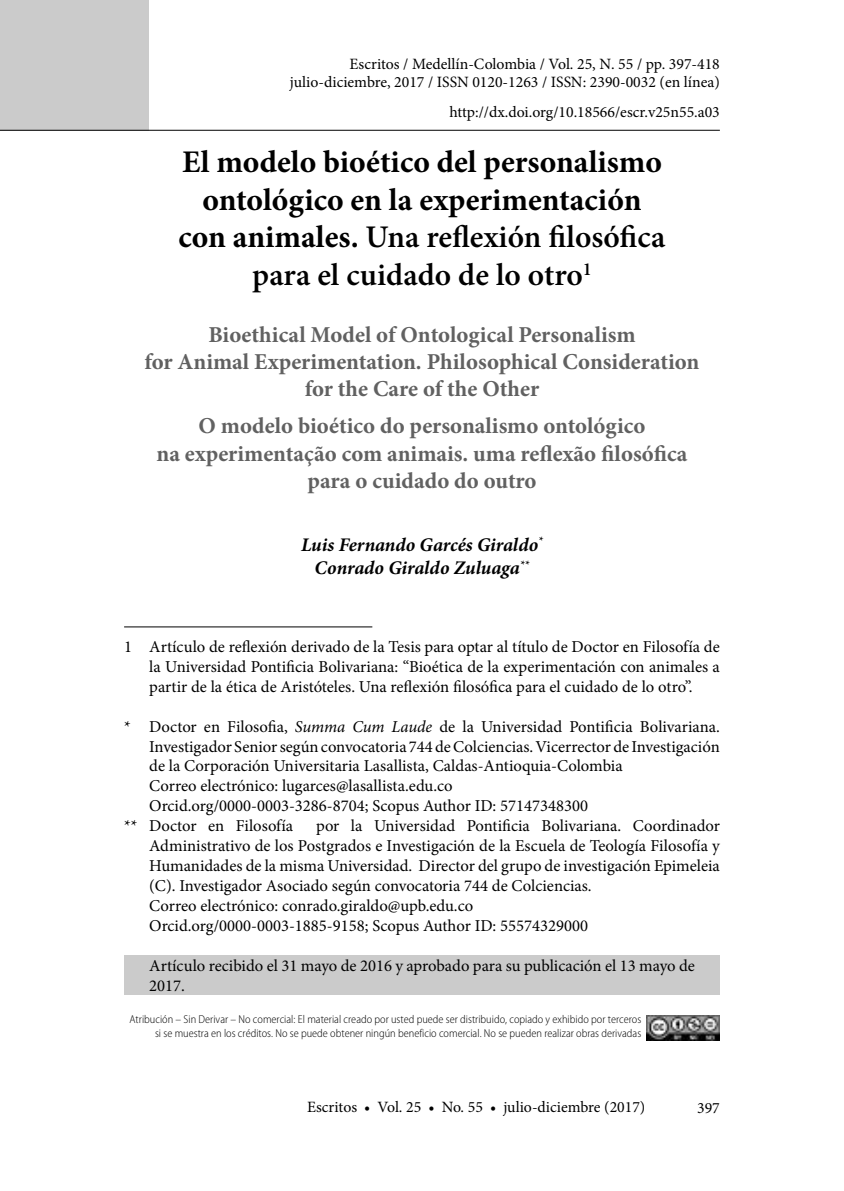
<style>
.page{position:relative;width:844px;height:1191px;background:#fff}
.page>*{position:absolute;margin:0;border:0;box-sizing:border-box;transform-origin:0 0}
.t1{font:700 31.5px/37.8px "Minion Pro";color:#000;text-align:center}
.t2{font:700 22.75px/27.3px "Minion Pro";color:#616161;text-align:center}
.t3{font:italic 700 19.25px/23.6px "Minion Pro";letter-spacing:-.005em;color:#000;text-align:center}
.t4{font:16.62px/19.9px "Minion Pro";color:#000}
.t5{font:15.75px/18.9px "Minion Pro";color:#000;text-align:right}
.t6{font:300 semi-condensed 11.38px/13.8px "Myriad Pro";color:#000;text-align:right}
.s1{font-weight:600}
.s2{font-style:italic}
</style>
<div class="page">
<div style="left:0;top:0;width:149px;height:130px;background:#cbcbcb"></div>
<hr style="left:0;top:130px;width:719px;height:1px;background:#000">
<div style="left:124px;top:955px;width:595px;height:40px;background:#cbcbcb"></div>
<img style="left:646px;top:1015px;width:73px;height:25px">
<hr style="left:124px;top:626px;width:248px;height:1px;background:#000">
<p class="t5" style="left:290px;top:54px;width:431px">Escritos / Medellín-Colombia / Vol. 25, N. 55 / pp. 397-418 julio-diciembre, 2017 / ISSN 0120-1263 / ISSN: 2390-0032 (en línea)</p>
<p class="t5" style="left:449px;top:102px;width:272px">http://dx.doi.org/10.18566/escr.v25n55.a03</p>
<h1 class="t1" style="left:178px;top:142px;width:488px">El modelo bioético del personalismo ontológico en la experimentación con animales. <span class="s1">Una reflexión filosófica para el cuidado de lo otro</span><sup>1</sup></h1>
<h2 class="t2" style="left:144px;top:320px;width:556px">Bioethical Model of Ontological Personalism<br>for Animal Experimentation. Philosophical Consideration for the Care of the Other</h2>
<h2 class="t2" style="left:156px;top:412px;width:532px">O modelo bioético do personalismo ontológico<br>na experimentação com animais. uma reflexão filosófica para o cuidado do outro</h2>
<p class="t3" style="left:301px;top:532px;width:243px">Luis Fernando Garcés Giraldo<sup>*<br></sup>Conrado Giraldo Zuluaga<sup>**</sup></p>
<p class="t4" style="left:149px;top:636px;width:572px;text-align:justify;text-indent:-25px">1 Artículo de reflexión derivado de la Tesis para optar al título de Doctor en Filosofía de la Universidad Pontificia Bolivariana: “Bioética de la experimentación con animales a partir de la ética de Aristóteles. Una reflexión filosófica para el cuidado de lo otro”.</p>
<p class="t4" style="left:124px;top:716px;width:597px">* Doctor en Filosofia, <span class="s2">Summa Cum Laude</span> de la Universidad Pontificia Bolivariana.</p>
<p class="t4" style="left:149px;top:736px;width:572px">Investigador Senior según convocatoria 744 de Colciencias. Vicerrector de Investigación</p>
<p class="t4" style="left:149px;top:756px;width:475px">de la Corporación Universitaria Lasallista, Caldas-Antioquia-Colombia</p>
<p class="t4" style="left:149px;top:776px;width:305px">Correo electrónico: lugarces@lasallista.edu.co</p>
<p class="t4" style="left:149px;top:796px;width:440px">Orcid.org/0000-0003-3286-8704; Scopus Author ID: 57147348300</p>
<p class="t4" style="left:124px;top:816px;width:170px">** Doctor en Filosofía</p>
<p class="t4" style="left:149px;top:816px;width:572px;text-indent:167px">por la Universidad Pontificia Bolivariana. Coordinador Administrativo de los Postgrados e Investigación de la Escuela de Teología Filosofía y Humanidades de la misma Universidad. Director del grupo de investigación Epimeleia (C). Investigador Asociado según convocatoria 744 de Colciencias.<br>Correo electrónico: conrado.giraldo@upb.edu.co<br>Orcid.org/0000-0003-1885-9158; Scopus Author ID: 55574329000</p>
<p class="t4" style="left:149px;top:955px;width:547px">Artículo recibido el 31 mayo de 2016 y aprobado para su publicación el 13 mayo de<br>2017.</p>
<p class="t6" style="left:129px;top:1013px;width:513px">Atribución – Sin Derivar – No comercial: El material creado por usted puede ser distribuido, copiado y exhibido por terceros si se muestra en los créditos. No se puede obtener ningún beneficio comercial. No se pueden realizar obras derivadas</p>
<p class="t5" style="left:307px;top:1097px;width:340px">Escritos • Vol. 25 • No. 55 • julio-diciembre (2017)</p>
<p class="t5" style="left:697px;top:1099px;width:24px">397</p>
</div>
